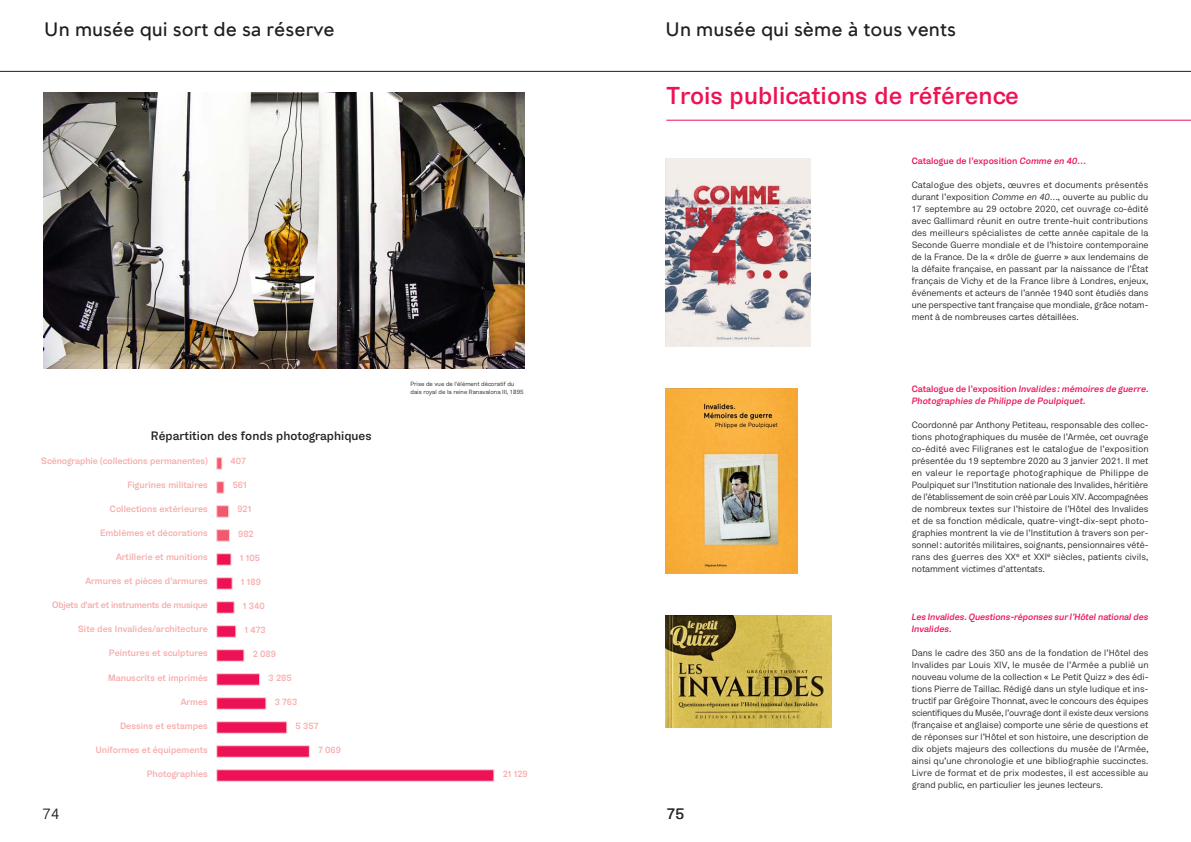
<style>
.page{position:relative;width:1191px;height:842px;background:#fff}
.page>*{position:absolute;margin:0;border:0;box-sizing:border-box;transform-origin:0 0}
.t1{font:500 24px "G Gdiplomat";color:#ed1255}
.t2{font:20px "Kelvin Md AI Sansclair";color:#231f20}
.t3{font:15px "G Gdiplomat";color:#231f20}
.t4{font:500 12px "G Gdiplomat";color:#231f20}
.t5{font:9px/12px "G Gdiplomat";color:#231f20;text-align:justify}
.t6{font:500 9px "G Gdiplomat";color:#f8aaaa}
.t7{font:italic 500 9px/12px "G Gdiplomat";color:#ed1255}
.t8{font:500 9px "G Gdiplomat";letter-spacing:-.03em;color:#f8aaaa}
.t9{font:500 9px "G Gdiplomat";color:#ed1255}
.t10{font:6px/7.5px "G Gdiplomat";color:#231f20}
.s1{font-style:italic}
.s2{font-style:normal}
</style>
<div class="page">
<hr style="left:0;top:71px;width:1191px;height:1px;background:#231f20">
<svg style="left:216px;top:457px;width:6px;height:12px"></svg>
<div style="left:216px;top:481px;width:8px;height:12px;background:#f0596e;border:1px solid #fbd3d0"></div>
<div style="left:216px;top:505px;width:13px;height:12px;background:#f0596e;border:1px solid #fbd3d0"></div>
<div style="left:216px;top:529px;width:14px;height:12px;background:#f0596e;border:1px solid #fbd3d0"></div>
<div style="left:216px;top:553px;width:15px;height:12px;background:#ed1255;border:1px solid #fbd3d0"></div>
<div style="left:216px;top:577px;width:16px;height:12px;background:#ed1255;border:1px solid #fbd3d0"></div>
<div style="left:216px;top:601px;width:18px;height:12px;background:#ed1255;border:1px solid #fbd3d0"></div>
<div style="left:216px;top:625px;width:20px;height:12px;background:#ed1255;border:1px solid #fbd3d0"></div>
<div style="left:216px;top:649px;width:28px;height:12px;background:#ed1255;border:1px solid #fbd3d0"></div>
<div style="left:216px;top:673px;width:44px;height:12px;background:#ed1255;border:1px solid #fbd3d0"></div>
<div style="left:216px;top:697px;width:50px;height:12px;background:#ed1255;border:1px solid #fbd3d0"></div>
<div style="left:216px;top:721px;width:71px;height:12px;background:#ed1255;border:1px solid #fbd3d0"></div>
<div style="left:216px;top:745px;width:93px;height:12px;background:#ed1255;border:1px solid #fbd3d0"></div>
<div style="left:216px;top:769px;width:278px;height:12px;background:#ed1255;border:1px solid #fbd3d0"></div>
<hr style="left:666px;top:120px;width:525px;height:1px;background:#ed1255">
<img style="left:666px;top:158px;width:144px;height:189px">
<img style="left:666px;top:388px;width:131px;height:185px">
<img style="left:666px;top:615px;width:165px;height:112px">
<img style="left:43px;top:92px;width:481px;height:276px">
<h2 class="t2" style="left:44px;top:19px;width:292px">Un musée qui sort de sa réserve</h2>
<h2 class="t2" style="left:665px;top:19px;width:292px">Un musée qui sème à tous vents</h2>
<h1 class="t1" style="left:666px;top:80px;width:354px">Trois publications de référence</h1>
<h3 class="t4" style="left:151px;top:428px;width:222px">Répartition des fonds photographiques</h3>
<p class="t6" style="left:41px;top:455px;width:168px">Scénographie (collections permanentes)</p>
<p class="t6" style="left:127px;top:479px;width:82px">Figurines militaires</p>
<p class="t6" style="left:110px;top:503px;width:99px">Collections extérieures</p>
<p class="t6" style="left:100px;top:527px;width:109px">Emblèmes et décorations</p>
<p class="t6" style="left:116px;top:551px;width:93px">Artillerie et munitions</p>
<p class="t6" style="left:85px;top:575px;width:124px">Armures et pièces d'armures</p>
<p class="t8" style="left:52px;top:599px;width:157px">Objets d'art et instruments de musique</p>
<p class="t6" style="left:78px;top:623px;width:131px">Site des Invalides/architecture</p>
<p class="t6" style="left:109px;top:647px;width:100px">Peintures et sculptures</p>
<p class="t6" style="left:108px;top:671px;width:101px">Manuscrits et imprimés</p>
<p class="t6" style="left:181px;top:695px;width:29px">Armes</p>
<p class="t6" style="left:120px;top:719px;width:89px">Dessins et estampes</p>
<p class="t6" style="left:96px;top:743px;width:114px">Uniformes et équipements</p>
<p class="t6" style="left:147px;top:767px;width:63px">Photographies</p>
<p class="t6" style="left:231px;top:455px;width:17px">407</p>
<p class="t6" style="left:233px;top:479px;width:16px">561</p>
<p class="t6" style="left:237px;top:503px;width:15px">921</p>
<p class="t6" style="left:238px;top:527px;width:17px">982</p>
<p class="t6" style="left:240px;top:551px;width:22px">1 105</p>
<p class="t6" style="left:241px;top:575px;width:22px">1 189</p>
<p class="t6" style="left:243px;top:599px;width:23px">1 340</p>
<p class="t6" style="left:245px;top:623px;width:23px">1 473</p>
<p class="t6" style="left:253px;top:647px;width:25px">2 089</p>
<p class="t6" style="left:268px;top:671px;width:25px">3 285</p>
<p class="t6" style="left:275px;top:695px;width:24px">3 763</p>
<p class="t6" style="left:296px;top:719px;width:24px">5 357</p>
<p class="t6" style="left:318px;top:743px;width:24px">7 069</p>
<h3 class="t3" style="left:43px;top:804px;width:18px">74</h3>
<p class="t10" style="left:410px;top:380px;width:115px">Prise de vue de l'élément décoratif du dais royal de la reine Ranavalona III, 1895</p>
<p class="t6" style="left:502px;top:767px;width:27px">21 129</p>
<h3 class="t3" style="left:666px;top:804px;width:19px">75</h3>
<p class="t9" style="left:911px;top:155px;width:176px">Catalogue de l’exposition <span class="s1">Comme en 40…</span></p>
<p class="t5" style="left:911px;top:179px;width:238px">Catalogue des objets, œuvres et documents présentés durant l’exposition <span class="s1">Comme en 40…</span>, ouverte au public du 17 septembre au 29 octobre 2020, cet ouvrage co-édité avec Gallimard réunit en outre trente-huit contributions des meilleurs spécialistes de cette année capitale de la Seconde Guerre mondiale et de l’histoire contemporaine de la France. De la « drôle de guerre » aux lendemains de la défaite française, en passant par la naissance de l’État français de Vichy et de la France libre à Londres, enjeux, événements et acteurs de l’année 1940 sont étudiés dans une perspective tant française que mondiale, grâce notam&shy;ment à de nombreuses cartes détaillées.</p>
<p class="t7" style="left:911px;top:383px;width:238px"><span class="s2">Catalogue de l’exposition</span> Invalides: mémoires de guerre.<br>Photographies de Philippe de Poulpiquet<span class="s2">.</span></p>
<p class="t5" style="left:911px;top:419px;width:238px">Coordonné par Anthony Petiteau, responsable des collec&shy;tions photographiques du musée de l’Armée, cet ouvrage co-édité avec Filigranes est le catalogue de l’exposition présentée du 19 septembre 2020 au 3 janvier 2021. Il met en valeur le reportage photographique de Philippe de Poulpiquet sur l’Institution nationale des Invalides, héritière de l’établissement de soin créé par Louis XIV. Accompagnées de nombreux textes sur l’histoire de l’Hôtel des Invalides et de sa fonction médicale, quatre-vingt-dix-sept photo&shy;graphies montrent la vie de l’Institution à travers son per&shy;sonnel: autorités militaires, soignants, pensionnaires vété&shy;rans des guerres des XX<sup>e</sup> et XXI<sup>e</sup> siècles, patients civils, notamment victimes d’attentats.</p>
<p class="t7" style="left:911px;top:611px;width:238px">Les Invalides. Questions-réponses sur l’Hôtel national des<br>Invalides<span class="s2">.</span></p>
<p class="t5" style="left:911px;top:647px;width:238px">Dans le cadre des 350 ans de la fondation de l’Hôtel des Invalides par Louis XIV, le musée de l’Armée a publié un nouveau volume de la collection « Le Petit Quizz » des édi&shy;tions Pierre de Taillac. Rédigé dans un style ludique et ins&shy;tructif par Grégoire Thonnat, avec le concours des équipes scientifiques du Musée, l’ouvrage dont il existe deux versions (française et anglaise) comporte une série de questions et de réponses sur l’Hôtel et son histoire, une description de dix objets majeurs des collections du musée de l’Armée, ainsi qu’une chronologie et une bibliographie succinctes.<br>Livre de format et de prix modestes, il est accessible au grand public, en particulier les jeunes lecteurs.</p>
</div>
